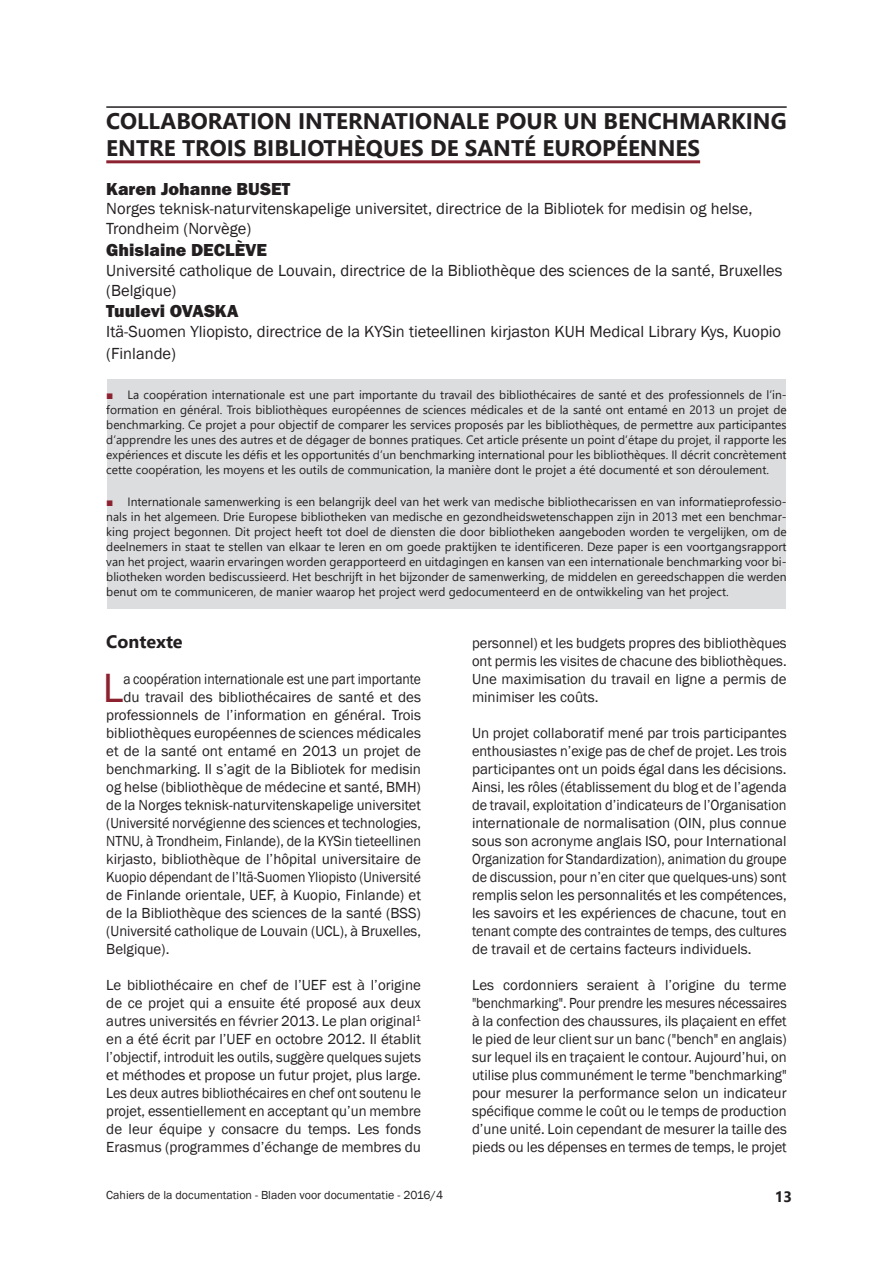
<style>
.page{position:relative;width:893px;height:1263px;background:#fff}
.page>*{position:absolute;margin:0;border:0;box-sizing:border-box;transform-origin:0 0}
.t1{font:42px "Franklin Gothic";color:#8c2230}
.t2{font:700 22.5px/27px "Segoe UI";color:#231f20}
.t3{font:18px "Franklin Gothic URW Hea";color:#231f20}
.t4{font:700 18px "Segoe UI";color:#231f20}
.t5{font:16.5px/19.8px "Franklin Gothic";color:#231f20}
.t6{font:15px/18px "Franklin Gothic";color:#231f20;text-align:justify}
.t7{font:15px "Franklin Gothic";color:#231f20;scale:.94 1}
.t8{font:15px "Franklin Gothic";color:#231f20;scale:.92 1}
.t9{font:15px "Franklin Gothic";color:#231f20;scale:.91 1}
.t10{font:700 15px "Segoe UI";color:#231f20}
.t11{font:12px/15px "Segoe UI";color:#231f20;text-align:justify}
.t12{font:12px "Franklin Gothic";color:#231f20}
.s1{font-family:"Arial";color:#8c2230}
</style>
<div class="page">
<hr style="left:106px;top:106px;width:681px;height:2px;background:#231f20">
<hr style="left:106px;top:160px;width:594px;height:3px;background:#8c2230">
<div style="left:107px;top:380px;width:679px;height:107px;background:#dcdddf"></div>
<div style="left:107px;top:487px;width:679px;height:122px;background:#dcdddf"></div>
<h2 class="t2" style="left:106px;top:107px;width:682px">COLLABORATION INTERNATIONALE POUR UN BENCHMARKING<br>ENTRE TROIS BIBLIOTHÈQUES DE SANTÉ EUROPÉENNES</h2>
<p class="t3" style="left:106px;top:177px;width:185px">Karen Johanne BUSET</p>
<p class="t5" style="left:106px;top:199px;width:648px">Norges teknisk-naturvitenskapelige universitet, directrice de la Bibliotek for medisin og helse,<br>Trondheim (Norvège)</p>
<p class="t3" style="left:106px;top:238px;width:162px">Ghislaine DECLÈVE</p>
<p class="t5" style="left:106px;top:261px;width:678px">Université catholique de Louvain, directrice de la Bibliothèque des sciences de la santé, Bruxelles (Belgique)</p>
<p class="t3" style="left:106px;top:299px;width:134px">Tuulevi OVASKA</p>
<p class="t5" style="left:106px;top:321px;width:676px;line-height:21.6px">Itä-Suomen Yliopisto, directrice de la KYSin tieteellinen kirjaston KUH Medical Library Kys, Kuopio (Finlande)</p>
<p class="t11" style="left:106px;top:387px;width:682px"><span class="s1">■</span> La coopération internationale est une part importante du travail des bibliothécaires de santé et des professionnels de l’in&shy;formation en général. Trois bibliothèques européennes de sciences médicales et de la santé ont entamé en 2013 un projet de benchmarking. Ce projet a pour objectif de comparer les services proposés par les bibliothèques, de permettre aux participantes d’apprendre les unes des autres et de dégager de bonnes pratiques. Cet article présente un point d’étape du projet, il rapporte les expériences et discute les défis et les opportunités d’un benchmarking international pour les bibliothèques. Il décrit concrètement cette coopération, les moyens et les outils de communication, la manière dont le projet a été documenté et son déroulement.</p>
<p class="t11" style="left:106px;top:494px;width:682px"><span class="s1">■</span> Internationale samenwerking is een belangrijk deel van het werk van medische bibliothecarissen en van informatieprofessio&shy;nals in het algemeen. Drie Europese bibliotheken van medische en gezondheidswetenschappen zijn in 2013 met een benchmar&shy;king project begonnen. Dit project heeft tot doel de diensten die door bibliotheken aangeboden worden te vergelijken, om de deelnemers in staat te stellen van elkaar te leren en om goede praktijken te identificeren. Deze paper is een voortgangsrapport van het project, waarin ervaringen worden gerapporteerd en uitdagingen en kansen van een internationale benchmarking voor bi&shy;bliotheken worden bediscussieerd. Het beschrijft in het bijzonder de samenwerking, de middelen en gereedschappen die werden benut om te communiceren, de manier waarop het project werd gedocumenteerd en de ontwikkeling van het project.</p>
<p class="t4" style="left:106px;top:627px;width:78px">Contexte</p>
<h1 class="t1" style="left:103px;top:662px;width:22px">L</h1>
<p class="t9" style="left:123px;top:670px;width:329px">a coopération internationale est une part importante</p>
<p class="t6" style="left:472px;top:634px;width:316px">personnel) et les budgets propres des bibliothèques ont permis les visites de chacune des bibliothèques.<br>Une maximisation du travail en ligne a permis de minimiser les coûts.</p>
<p class="t6" style="left:472px;top:724px;width:316px">Un projet collaboratif mené par trois participantes enthousiastes n’exige pas de chef de projet. Les trois participantes ont un poids égal dans les décisions.<br>Ainsi, les rôles (établissement du blog et de l’agenda de travail, exploitation d’indicateurs de l’Organisation internationale de normalisation (OIN, plus connue sous son acronyme anglais ISO, pour International Organization for Standardization), animation du groupe de discussion, pour n’en citer que quelques-uns) sont remplis selon les personnalités et les compétences, les savoirs et les expériences de chacune, tout en tenant compte des contraintes de temps, des cultures de travail et de certains facteurs individuels.</p>
<p class="t6" style="left:472px;top:976px;width:316px">Les cordonniers seraient à l’origine du terme "benchmarking". Pour prendre les mesures nécessaires à la confection des chaussures, ils plaçaient en effet le pied de leur client sur un banc ("bench" en anglais) sur lequel ils en traçaient le contour. Aujourd’hui, on utilise plus communément le terme "benchmarking" pour mesurer la performance selon un indicateur spécifique comme le coût ou le temps de production d’une unité. Loin cependant de mesurer la taille des pieds ou les dépenses en termes de temps, le projet</p>
<p class="t6" style="left:123px;top:688px;width:299px">du travail des bibliothécaires de santé et des</p>
<p class="t6" style="left:106px;top:706px;width:316px">professionnels de l’information en général. Trois</p>
<p class="t6" style="left:106px;top:724px;width:316px">bibliothèques européennes de sciences médicales</p>
<p class="t6" style="left:106px;top:742px;width:316px">et de la santé ont entamé en 2013 un projet de</p>
<p class="t6" style="left:106px;top:760px;width:316px">benchmarking. Il s’agit de la Bibliotek for medisin</p>
<p class="t6" style="left:106px;top:778px;width:316px">og helse (bibliothèque de médecine et santé, BMH)</p>
<p class="t6" style="left:106px;top:796px;width:316px">de la Norges teknisk-naturvitenskapelige universitet</p>
<p class="t7" style="left:106px;top:814px;width:336px">(Université norvégienne des sciences et technologies,</p>
<p class="t7" style="left:106px;top:832px;width:336px">NTNU, à Trondheim, Finlande), de la KYSin tieteellinen</p>
<p class="t6" style="left:106px;top:850px;width:316px">kirjasto, bibliothèque de l’hôpital universitaire de</p>
<p class="t8" style="left:106px;top:868px;width:344px">Kuopio dépendant de l’Itä-Suomen Yliopisto (Université</p>
<p class="t6" style="left:106px;top:886px;width:316px">de Finlande orientale, UEF, à Kuopio, Finlande) et</p>
<p class="t6" style="left:106px;top:904px;width:316px">de la Bibliothèque des sciences de la santé (BSS)</p>
<p class="t6" style="left:106px;top:922px;width:316px">(Université catholique de Louvain (UCL), à Bruxelles,</p>
<p class="t6" style="left:106px;top:940px;width:65px">Belgique).</p>
<p class="t6" style="left:106px;top:976px;width:316px">Le bibliothécaire en chef de l’UEF est à l’origine de ce projet qui a ensuite été proposé aux deux autres universités en février 2013. Le plan original<sup>1 </sup>en a été écrit par l’UEF en octobre 2012. Il établit l’objectif, introduit les outils, suggère quelques sujets et méthodes et propose un futur projet, plus large.<br>Les deux autres bibliothécaires en chef ont soutenu le projet, essentiellement en acceptant qu’un membre de leur équipe y consacre du temps. Les fonds Erasmus (programmes d’échange de membres du</p>
<p class="t12" style="left:106px;top:1188px;width:338px">Cahiers de la documentation - Bladen voor documentatie - 2016/4</p>
<p class="t10" style="left:775px;top:1184px;width:19px">13</p>
</div>
